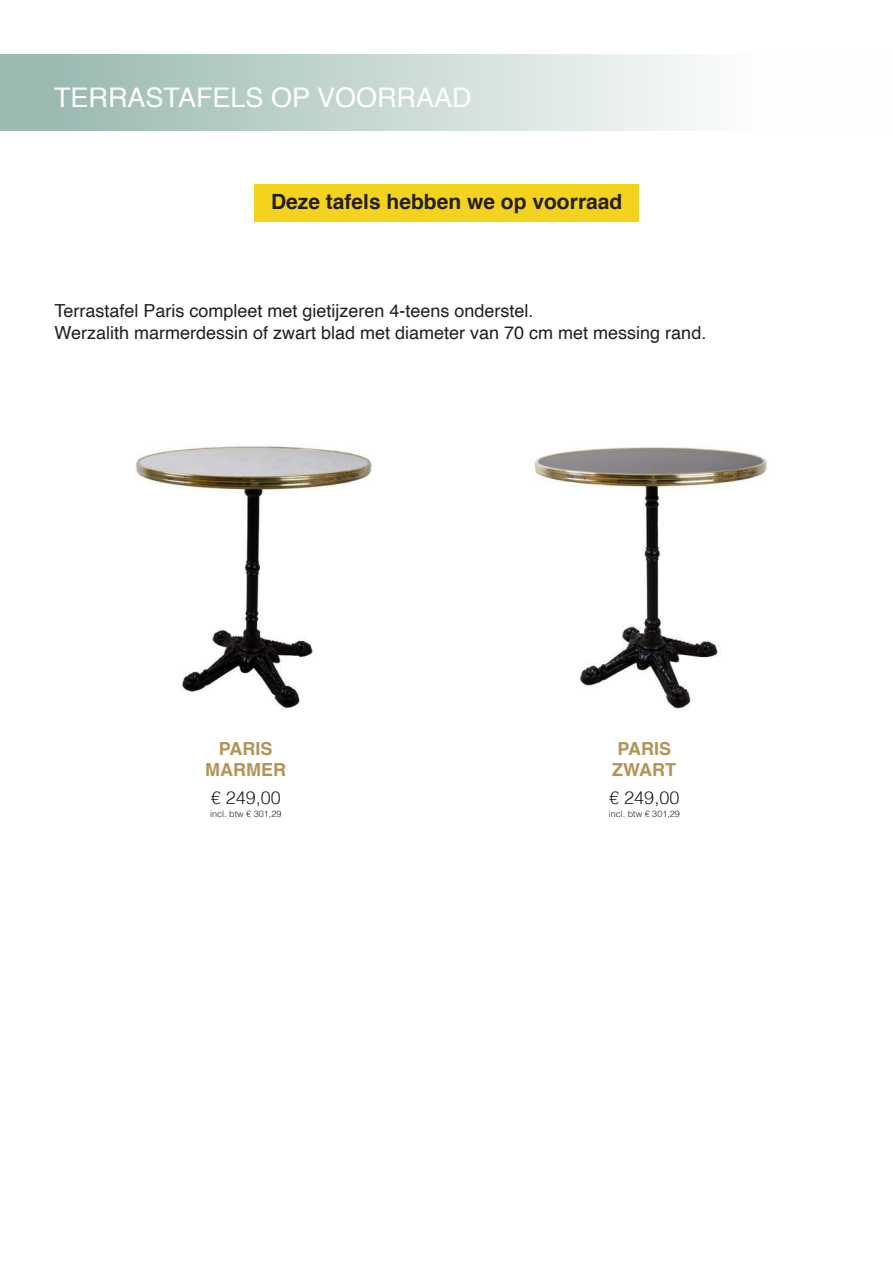
<style>
.page{position:relative;width:893px;height:1263px;background:#fff}
.page>*{position:absolute;margin:0;border:0;box-sizing:border-box;transform-origin:0 0}
.t1{font:27px "Helvetica";color:#fff}
.t2{font:700 21px "Helvetica";color:#231f20}
.t3{font:18px/21.6px "Helvetica";color:#231f20}
.t4{font:700 18px/21.6px "Helvetica";color:#b49357;text-align:center}
.t5{font:300 18px "Helvetica";color:#231f20}
.t6{font:300 9px "Helvetica";color:#231f20}
</style>
<div class="page">
<div style="left:255px;top:184px;width:384px;height:38px;background:#f4d31e"></div>
<img style="left:134px;top:445px;width:238px;height:264px">
<img style="left:534px;top:446px;width:233px;height:263px">
<div style="left:0;top:54px;width:893px;height:77px;background:linear-gradient(to right,#97b7af,#fff)"></div>
<h1 class="t1" style="left:54px;top:76px;width:419px">TERRASTAFELS OP VOORRAAD</h1>
<p class="t2" style="left:271px;top:185px;width:353px">Deze tafels hebben we op voorraad</p>
<p class="t3" style="left:54px;top:300px;width:653px">Terrastafel Paris compleet met gietijzeren 4-teens onderstel.<br>Werzalith marmerdessin of zwart blad met diameter van 70 cm met messing rand.</p>
<p class="t4" style="left:205px;top:738px;width:82px">PARIS<br>MARMER</p>
<p class="t5" style="left:211px;top:782px;width:72px">€ 249,00</p>
<p class="t6" style="left:210px;top:806px;width:73px">incl. btw € 301,29</p>
<p class="t4" style="left:612px;top:738px;width:65px;text-align:left">PARIS<br>ZWART</p>
<p class="t5" style="left:609px;top:782px;width:72px">€ 249,00</p>
<p class="t6" style="left:609px;top:806px;width:73px">incl. btw € 301,29</p>
</div>
